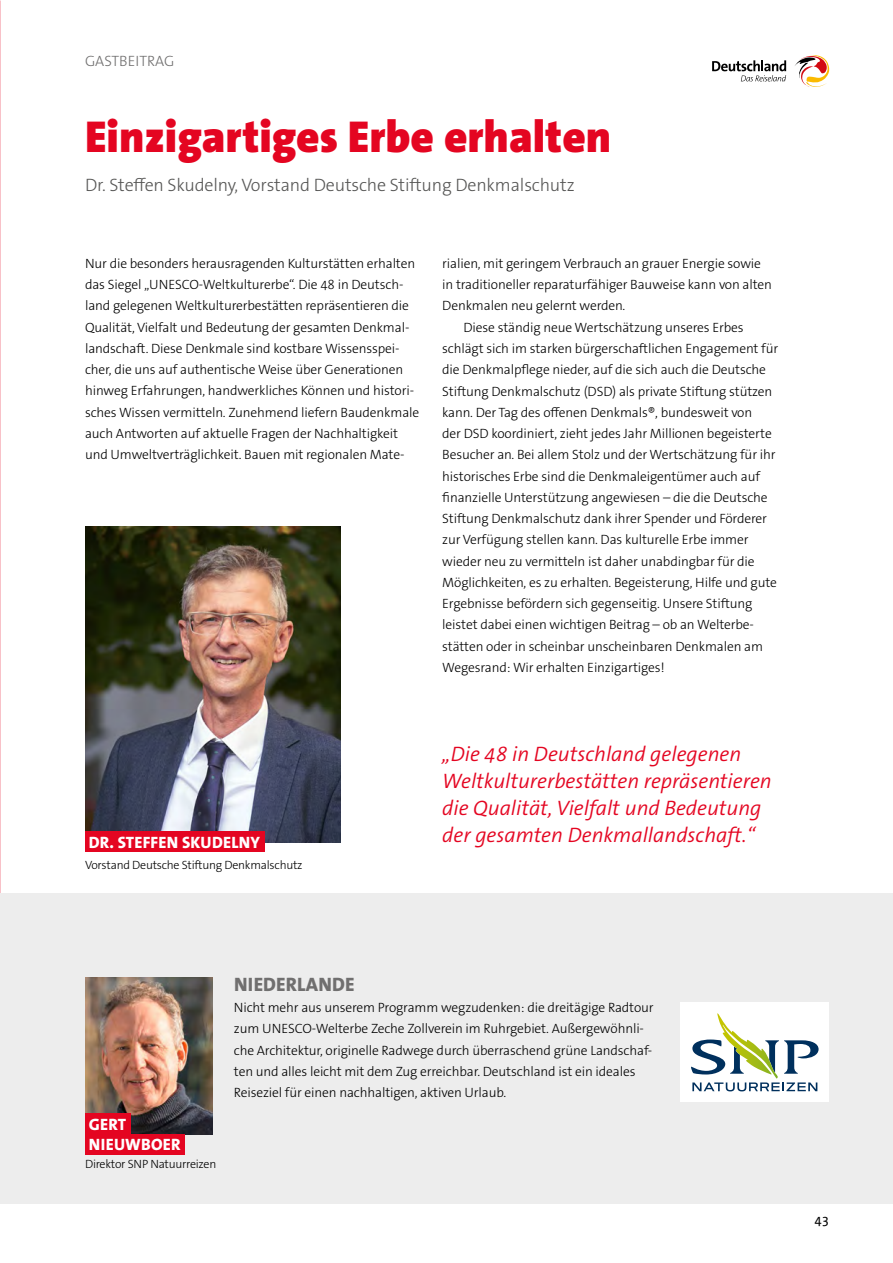
<style>
.page{position:relative;width:893px;height:1263px;background:#fff}
.page>*{position:absolute;margin:0;border:0;box-sizing:border-box;transform-origin:0 0}
.t1{font:900 45px "The Sans LP9";color:#e40521}
.t2{font:21px/27px "The Sans LP4 Se Lig IT";color:#e40521}
.t3{font:19.5px "The Sans LP8 Ex Bld";letter-spacing:.005em;color:#706f6f}
.Intro{font:18px "The Sans LP3 Lig";letter-spacing:-.01em;color:#575756}
.Namen_bfh{font:16.5px/20.5px "The Sans LP8 Ex Bld";letter-spacing:.015em;color:#fff}
.Copy_ohne_Einzug{font:13.5px/21.3px "The Sans LP3 Lig";letter-spacing:-.01em;color:#000}
.Copy_mit_Einzug{font:13.5px/21.3px "The Sans LP3 Lig";letter-spacing:-.01em;color:#000}
.t4{font:13.5px "The Sans LP5 Plain";color:#000}
.Namen_bfh-2{font:12px "The Sans LP3 Lig";letter-spacing:-.02em;color:#000}
</style>
<div class="page">
<img style="left:0;top:179px;width:1px;height:178px">
<img style="left:0;top:357px;width:1px;height:179px">
<img style="left:0;top:536px;width:1px;height:178px">
<img style="left:0;top:0;width:1px;height:179px">
<div style="left:0;top:893px;width:893px;height:310px;background:#ededed"></div>
<img style="left:85px;top:978px;width:128px;height:156px">
<div style="left:680px;top:1002px;width:149px;height:100px;background:#fff"></div>
<svg style="left:691px;top:1013px;width:128px;height:78px"></svg>
<img style="left:85px;top:526px;width:255px;height:316px">
<div style="left:85px;top:1113px;width:46px;height:21px;background:#e40521"></div>
<div style="left:85px;top:1134px;width:100px;height:21px;background:#e40521"></div>
<div style="left:85px;top:831px;width:179px;height:21px;background:#e40521"></div>
<svg style="left:795px;top:55px;width:34px;height:32px"></svg>
<svg style="left:712px;top:60px;width:74px;height:21px"></svg>
<h1 class="t1" style="left:85px;top:108px;width:528px">Einzigartiges Erbe erhalten</h1>
<p class="Intro" style="left:85px;top:174px;width:491px">Dr. Steffen Skudelny, Vorstand Deutsche Stiftung Denkmalschutz</p>
<p class="Copy_ohne_Einzug" style="left:85px;top:253px;width:336px">Nur die besonders herausragenden Kulturstätten erhalten das Siegel „UNESCO-Weltkulturerbe“. Die 48 in Deutsch&shy;land gelegenen Weltkulturerbestätten repräsentieren die Qualität, Vielfalt und Bedeutung der gesamten Denkmal&shy;landschaft. Diese Denkmale sind kostbare Wissensspei&shy;cher, die uns auf authentische Weise über Generationen hinweg Erfahrungen, handwerkliches Können und histori&shy;sches Wissen vermitteln. Zunehmend liefern Baudenkmale auch Antworten auf aktuelle Fragen der Nachhaltigkeit und Umweltverträglichkeit. Bauen mit regionalen Mate-</p>
<p class="Copy_ohne_Einzug" style="left:442px;top:253px;width:331px">rialien, mit geringem Verbrauch an grauer Energie sowie in traditioneller reparaturfähiger Bauweise kann von alten<br>Denkmalen neu gelernt werden.</p>
<p class="Copy_mit_Einzug" style="left:442px;top:317px;width:337px;text-indent:21px">Diese ständig neue Wertschätzung unseres Erbes schlägt sich im starken bürgerschaftlichen Engagement für die Denkmalpflege nieder, auf die sich auch die Deutsche Stiftung Denkmalschutz (DSD) als private Stiftung stützen kann. Der Tag des offenen Denkmals®, bundesweit von<br>der DSD koordiniert, zieht jedes Jahr Millionen begeisterte Besucher an. Bei allem Stolz und der Wertschätzung für ihr historisches Erbe sind die Denkmaleigentümer auch auf finanzielle Unterstützung angewiesen – die die Deutsche Stiftung Denkmalschutz dank ihrer Spender und Förderer zur Verfügung stellen kann. Das kulturelle Erbe immer wieder neu zu vermitteln ist daher unabdingbar für die Möglichkeiten, es zu erhalten. Begeisterung, Hilfe und gute Ergebnisse befördern sich gegenseitig. Unsere Stiftung leistet dabei einen wichtigen Beitrag – ob an Welterbe&shy;stätten oder in scheinbar unscheinbaren Denkmalen am Wegesrand: Wir erhalten Einzigartiges!</p>
<p class="Namen_bfh" style="left:89px;top:832px;width:173px">DR. STEFFEN SKUDELNY</p>
<p class="Namen_bfh-2" style="left:85px;top:857px;width:219px">Vorstand Deutsche Stiftung Denkmalschutz</p>
<h2 class="t2" style="left:442px;top:741px;width:331px">„Die 48 in Deutschland gelegenen Weltkulturerbestätten repräsentieren die Qualität, Vielfalt und Bedeutung der gesamten Denkmallandschaft.“</h2>
<p class="Namen_bfh" style="left:89px;top:1114px;width:93px">GERT<br>NIEUWBOER</p>
<p class="Namen_bfh-2" style="left:85px;top:1156px;width:133px">Direktor SNP Natuurreizen</p>
<h2 class="t3" style="left:234px;top:972px;width:122px">NIEDERLANDE</h2>
<p class="Copy_ohne_Einzug" style="left:234px;top:997px;width:421px">Nicht mehr aus unserem Programm wegzudenken: die dreitägige Radtour zum UNESCO-Welterbe Zeche Zollverein im Ruhrgebiet. Außergewöhnli&shy;che Architektur, originelle Radwege durch überraschend grüne Landschaf&shy;ten und alles leicht mit dem Zug erreichbar. Deutschland ist ein ideales Reiseziel für einen nachhaltigen, aktiven Urlaub.</p>
<p class="t4" style="left:814px;top:1211px;width:16px">43</p>
</div>
